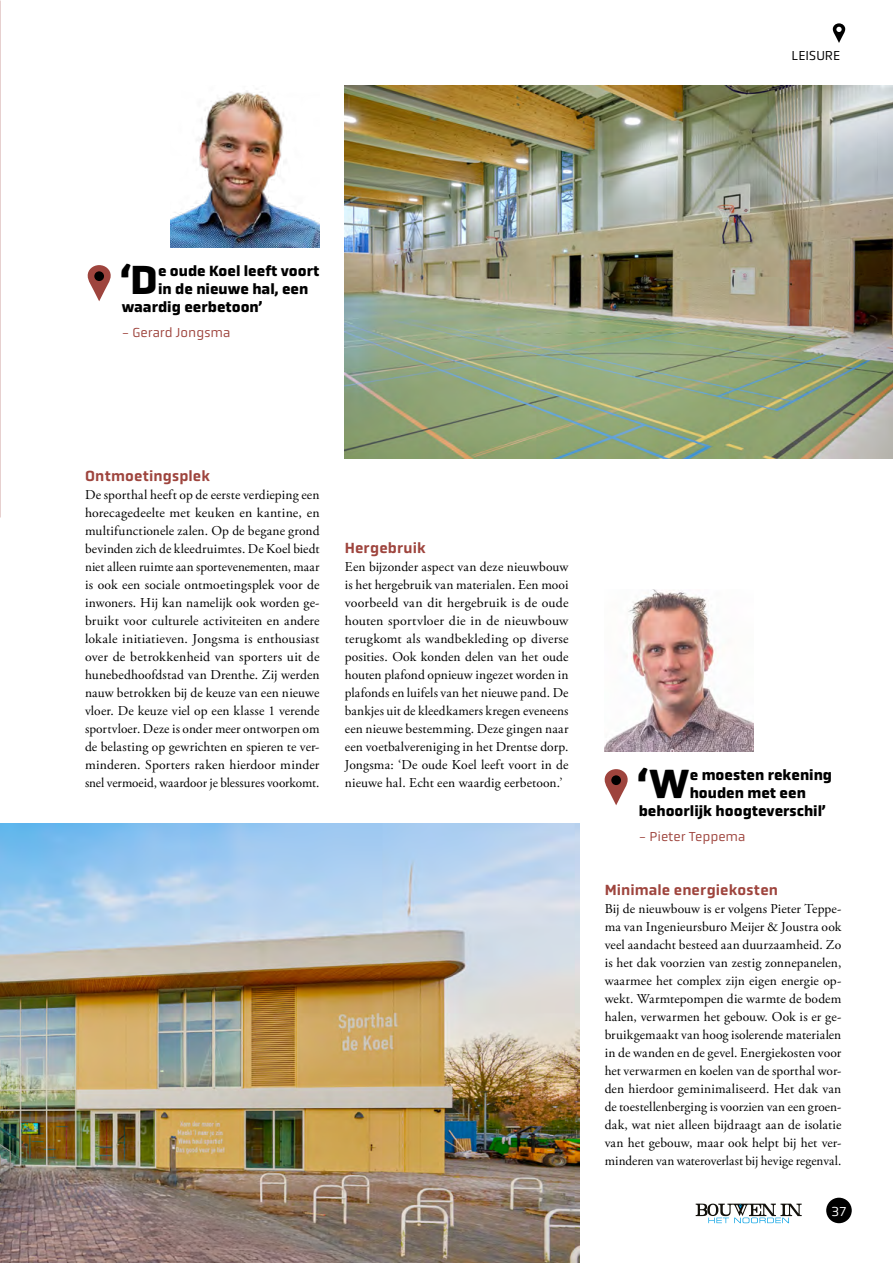
<style>
.page{position:relative;width:893px;height:1263px;background:#fff}
.page>*{position:absolute;margin:0;border:0;box-sizing:border-box;transform-origin:0 0}
.t1{font:700 41.25px "Obvia";color:#000}
.t2{font:700 15px "Obvia";color:#000}
.Headings{font:500 15px "Obvia";letter-spacing:.005em;color:#9e443d}
.Main_Paragraphs{font:13.5px/18px "Adobe Garamond Pro";letter-spacing:.005em;color:#000;text-align:justify}
.Quote_Name{font:13.5px "Obvia";color:#9e443d}
.t3{font:13.5px "Obvia";letter-spacing:.005em;color:#000}
.t4{font:13.5px "Obvia";color:#fff}
</style>
<div class="page">
<img style="left:0;top:823px;width:579px;height:440px">
<svg style="left:88px;top:265px;width:23px;height:36px"></svg>
<div style="left:94px;top:271px;width:10px;height:10px;background:#000;border-radius:50%"></div>
<img style="left:171px;top:91px;width:148px;height:156px">
<img style="left:345px;top:85px;width:548px;height:374px">
<img style="left:605px;top:589px;width:148px;height:162px">
<svg style="left:605px;top:769px;width:23px;height:36px"></svg>
<div style="left:611px;top:775px;width:10px;height:10px;background:#000;border-radius:50%"></div>
<img style="left:0;top:0;width:1px;height:517px">
<svg style="left:833px;top:23px;width:12px;height:20px"></svg>
<svg style="left:836px;top:27px;width:6px;height:5px"></svg>
<svg style="left:696px;top:1203px;width:106px;height:20px"></svg>
<div style="left:826px;top:1198px;width:26px;height:25px;background:#000;border-radius:50%"></div>
<p class="t3" style="left:792px;top:47px;width:50px">LEISURE</p>
<p class="t1" style="left:120px;top:255px;width:40px">‘D</p>
<p class="t2" style="left:158px;top:262px;width:163px">e oude Koel leeft voort</p>
<p class="t2" style="left:158px;top:280px;width:152px">in de nieuwe hal, een</p>
<p class="t2" style="left:122px;top:298px;width:142px">waardig eerbetoon’</p>
<p class="Quote_Name" style="left:122px;top:325px;width:110px">- Gerard Jongsma</p>
<p class="Headings" style="left:85px;top:467px;width:126px">Ontmoetingsplek</p>
<p class="Main_Paragraphs" style="left:85px;top:486px;width:236px">De sporthal heeft op de eerste verdieping een horecagedeelte met keuken en kantine, en multifunctionele zalen. Op de begane grond bevinden zich de kleedruimtes. De Koel biedt niet alleen ruimte aan sportevenementen, maar is ook een sociale ontmoetingsplek voor de inwoners. Hij kan namelijk ook worden ge&shy;bruikt voor culturele activiteiten en andere lokale initiatieven. Jongsma is enthousiast over de betrokkenheid van sporters uit de hunebedhoofdstad van Drenthe. Zij werden nauw betrokken bij de keuze van een nieuwe vloer. De keuze viel op een klasse 1 verende sportvloer. Deze is onder meer ontworpen om de belasting op gewrichten en spieren te ver&shy;minderen. Sporters raken hierdoor minder snel vermoeid, waardoor je blessures voorkomt.</p>
<p class="Headings" style="left:345px;top:539px;width:82px">Hergebruik</p>
<p class="Main_Paragraphs" style="left:345px;top:558px;width:225px">Een bijzonder aspect van deze nieuwbouw is het hergebruik van materialen. Een mooi voorbeeld van dit hergebruik is de oude houten sportvloer die in de nieuwbouw terugkomt als wandbekleding op diverse posities. Ook konden delen van het oude houten plafond opnieuw ingezet worden in plafonds en luifels van het nieuwe pand. De bankjes uit de kleedkamers kregen eveneens een nieuwe bestemming. Deze gingen naar een voetbalvereniging in het Drentse dorp.<br>Jongsma: ‘De oude Koel leeft voort in de nieuwe hal. Echt een waardig eerbetoon.’</p>
<p class="t1" style="left:637px;top:759px;width:54px">‘W</p>
<p class="t2" style="left:690px;top:766px;width:144px">e moesten rekening</p>
<p class="t2" style="left:690px;top:784px;width:118px">houden met een</p>
<p class="t2" style="left:639px;top:802px;width:189px">behoorlijk hoogteverschil’</p>
<p class="Quote_Name" style="left:639px;top:829px;width:108px">- Pieter Teppema</p>
<p class="Headings" style="left:605px;top:881px;width:175px">Minimale energiekosten</p>
<p class="Main_Paragraphs" style="left:605px;top:900px;width:238px">Bij de nieuwbouw is er volgens Pieter Teppe&shy;ma van Ingenieursburo Meijer &amp; Joustra ook veel aandacht besteed aan duurzaamheid. Zo is het dak voorzien van zestig zonnepanelen, waarmee het complex zijn eigen energie op&shy;wekt. Warmtepompen die warmte de bodem halen, verwarmen het gebouw. Ook is er ge&shy;bruikgemaakt van hoog isolerende materialen in de wanden en de gevel. Energiekosten voor het verwarmen en koelen van de sporthal wor&shy;den hierdoor geminimaliseerd. Het dak van de toestellenberging is voorzien van een groen&shy;dak, wat niet alleen bijdraagt aan de isolatie van het gebouw, maar ook helpt bij het ver&shy;minderen van wateroverlast bij hevige regenval.</p>
<p class="t4" style="left:831px;top:1203px;width:16px">37</p>
</div>
